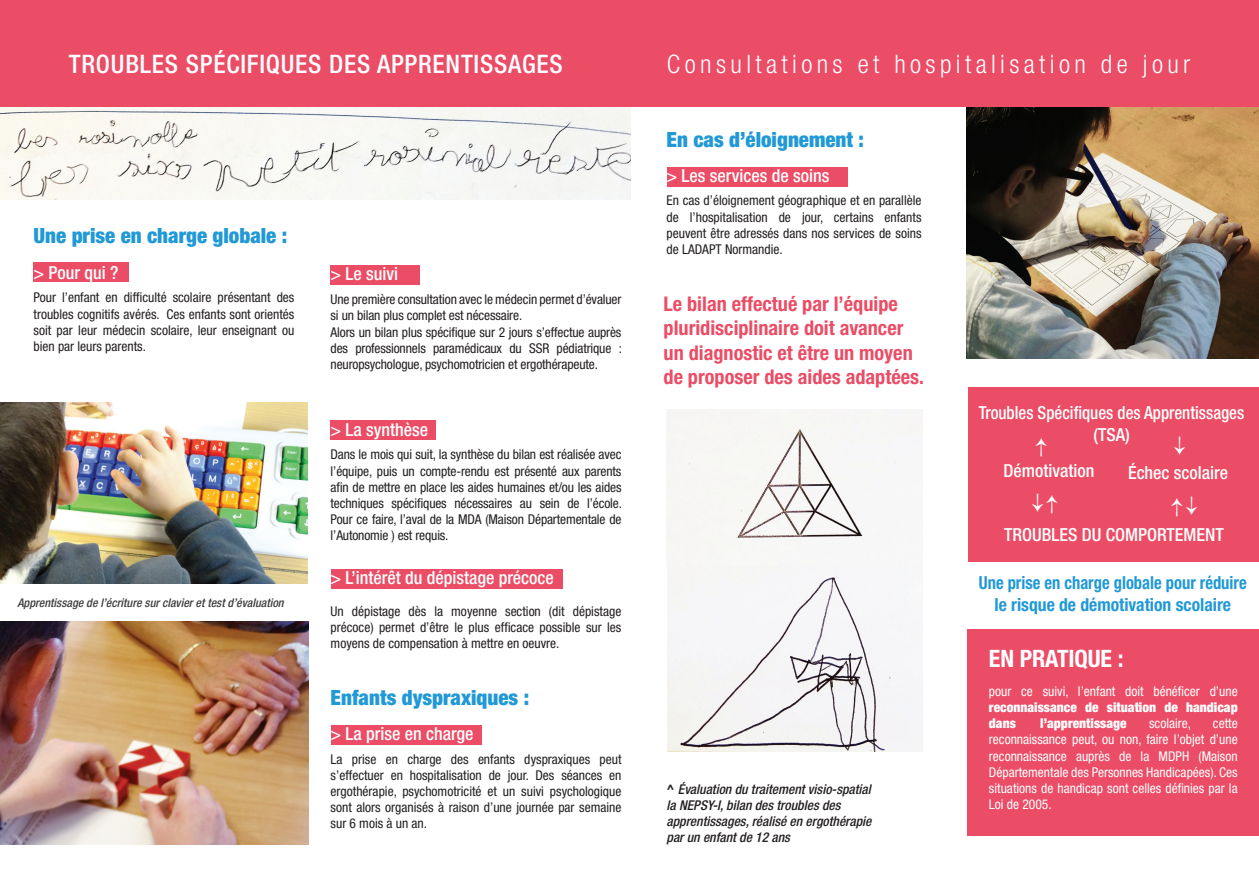
<style>
.page{position:relative;width:1259px;height:893px;background:#fff}
.page>*{position:absolute;margin:0;border:0;box-sizing:border-box;transform-origin:0 0}
.t1{font:500 condensed 25.5px "Helvetica Neue LT Std";letter-spacing:.03em;color:#fff}
.t2{font:300 condensed 25.5px "Helvetica Neue LT Std";letter-spacing:.17em;color:#fff}
.t3{font:700 condensed 24px "Helvetica Neue LT Std";letter-spacing:-.005em;color:#fff}
.t4{font:22.5px "Minion Pro";color:#fff}
.t5{font:900 condensed 21px "Helvetica Neue LT Std";color:#2199d6}
.t6{font:700 condensed 20.25px/24.3px "Helvetica Neue LT Std";color:#eb4d66}
.t7{font:500 condensed 18px "Helvetica Neue LT Std";color:#fff}
.t8{font:700 condensed 18px/21.6px "Helvetica Neue LT Std";color:#2199d6;text-align:center;scale:.92 1}
.t9{font:500 condensed 18px/21.6px "Helvetica Neue LT Std";color:#fff;text-align:center;scale:.94 1}
.t10{font:condensed 13.5px/16.2px "Helvetica Neue LT Std";letter-spacing:-.01em;color:#231f20;text-align:justify}
.t11{font:condensed 13.5px/16.2px "Helvetica Neue LT Std";color:#fff;text-align:justify}
.t12{font:italic 500 condensed 13.5px/16.2px "Helvetica Neue LT Std";color:#231f20}
.t13{font:900 condensed 13.5px/16.2px "Helvetica Neue LT Std";color:#fff}
.t14{font:italic 500 condensed 12px "Helvetica Neue LT Std";color:#3e3e3f}
.s1{font-weight:800;font-style:normal}
</style>
<div class="page">
<div style="left:331px;top:726px;width:150px;height:19px;background:#eb4d66"></div>
<div style="left:331px;top:569px;width:231px;height:19px;background:#eb4d66"></div>
<div style="left:331px;top:420px;width:105px;height:19px;background:#eb4d66"></div>
<div style="left:331px;top:265px;width:89px;height:19px;background:#eb4d66"></div>
<div style="left:34px;top:263px;width:95px;height:19px;background:#eb4d66"></div>
<img style="left:0;top:106px;width:630px;height:94px">
<div style="left:0;top:0;width:1259px;height:106px;background:#eb4d66"></div>
<img style="left:667px;top:410px;width:255px;height:341px">
<img style="left:966px;top:107px;width:293px;height:251px">
<div style="left:667px;top:167px;width:181px;height:19px;background:#eb4d66"></div>
<img style="left:0;top:403px;width:308px;height:180px">
<div style="left:967px;top:629px;width:292px;height:207px;background:#eb4d66"></div>
<div style="left:968px;top:387px;width:291px;height:174px;background:#eb4d66"></div>
<img style="left:0;top:622px;width:308px;height:222px">
<h1 class="t1" style="left:69px;top:49px;width:495px">troubles spécifiques des apprentissages</h1>
<h1 class="t2" style="left:667px;top:49px;width:525px">Consultations et hospitalisation de jour</h1>
<h3 class="t5" style="left:34px;top:222px;width:255px">Une prise en charge globale :</h3>
<h3 class="t7" style="left:34px;top:262px;width:86px">&gt; Pour qui ?</h3>
<p class="t10" style="left:34px;top:289px;width:262px">Pour l’enfant en difficulté scolaire présentant des troubles cognitifs avérés. Ces enfants sont orientés soit par leur médecin scolaire, leur enseignant ou bien par leurs parents.</p>
<p class="t14" style="left:17px;top:596px;width:268px">Apprentissage de l’écriture sur clavier et test d’évaluation</p>
<h3 class="t7" style="left:331px;top:263px;width:69px">&gt; Le suivi</h3>
<p class="t10" style="left:331px;top:291px;width:293px;text-align:left">Une première consultation avec le médecin permet d’évaluer si un bilan plus complet est nécessaire.<br>Alors un bilan plus spécifique sur 2 jours s’effectue auprès des professionnels paramédicaux du SSR pédiatrique : neuropsychologue, psychomotricien et ergothérapeute.</p>
<h3 class="t7" style="left:331px;top:418px;width:99px">&gt; La synthèse</h3>
<p class="t10" style="left:331px;top:446px;width:293px">Dans le mois qui suit, la synthèse du bilan est réalisée avec l’équipe, puis un compte-rendu est présenté aux parents afin de mettre en place les aides humaines et/ou les aides techniques spécifiques nécessaires au sein de l’école.<br>Pour ce faire, l’aval de la MDA (Maison Départementale de l’Autonomie ) est requis.</p>
<h3 class="t7" style="left:331px;top:567px;width:225px">&gt; L’intérêt du dépistage précoce</h3>
<p class="t10" style="left:331px;top:603px;width:292px">Un dépistage dès la moyenne section (dit dépistage précoce) permet d’être le plus efficace possible sur les moyens de compensation à mettre en oeuvre.</p>
<h3 class="t5" style="left:331px;top:685px;width:200px">Enfants dyspraxiques :</h3>
<h3 class="t7" style="left:331px;top:723px;width:144px">&gt; La prise en charge</h3>
<p class="t10" style="left:331px;top:751px;width:292px">La prise en charge des enfants dyspraxiques peut s’effectuer en hospitalisation de jour. Des séances en ergothérapie, psychomotricité et un suivi psychologique sont alors organisés à raison d’une journée par semaine sur 6 mois à un an.</p>
<h3 class="t5" style="left:666px;top:127px;width:199px">En cas d’éloignement :</h3>
<h3 class="t7" style="left:666px;top:164px;width:164px">&gt; Les services de soins</h3>
<p class="t10" style="left:666px;top:192px;width:256px">En cas d’éloignement géographique et en parallèle de l’hospitalisation de jour, certains enfants peuvent être adressés dans nos services de soins de LADAPT Normandie.</p>
<h3 class="t6" style="left:663px;top:291px;width:262px">Le bilan effectué par l’équipe pluridisciplinaire doit avancer un diagnostic et être un moyen de proposer des aides adaptées.</h3>
<p class="t12" style="left:666px;top:781px;width:206px"><span class="s1">^</span> Évaluation du traitement visio-spatial la NEPSY-I, bilan des troubles des apprentissages, réalisé en ergothérapie par un enfant de 12 ans</p>
<h3 class="t9" style="left:978px;top:402px;width:284px">Troubles Spécifiques des Apprentissages (TSA)</h3>
<h3 class="t7" style="left:1003px;top:460px;width:92px">Démotivation</h3>
<h3 class="t7" style="left:1128px;top:462px;width:102px">Échec scolaire</h3>
<h3 class="t4" style="left:1025px;top:457px;width:21px;rotate:-90deg">→</h3>
<h3 class="t4" style="left:1196px;top:436px;width:21px;rotate:90deg">→</h3>
<h3 class="t4" style="left:1054px;top:493px;width:21px;rotate:90deg">→</h3>
<h3 class="t4" style="left:1208px;top:496px;width:21px;rotate:90deg">→</h3>
<h3 class="t4" style="left:1035px;top:514px;width:21px;rotate:-90deg">→</h3>
<h3 class="t4" style="left:1160px;top:517px;width:21px;rotate:-90deg">→</h3>
<h3 class="t7" style="left:1004px;top:524px;width:218px">Troubles du comportement</h3>
<h3 class="t8" style="left:979px;top:572px;width:293px">Une prise en charge globale pour réduire le risque de démotivation scolaire</h3>
<h2 class="t3" style="left:989px;top:644px;width:136px">en pratique :</h2>
<p class="t11" style="left:989px;top:683px;width:250px">pour ce suivi, l’enfant doit bénéficer d’une</p>
<p class="t13" style="left:989px;top:699px;width:250px">reconnaissance de situation de handicap dans</p>
<p class="t13" style="left:1040px;top:715px;width:88px">l’apprentissage</p>
<p class="t11" style="left:1149px;top:715px;width:43px">scolaire,</p>
<p class="t11" style="left:989px;top:715px;width:250px;text-indent:224px">cette reconnaissance peut, ou non, faire l’objet d’une reconnaissance auprès de la MDPH (Maison Départementale des Personnes Handicapées). Ces situations de handicap sont celles définies par la Loi de 2005.</p>
</div>
